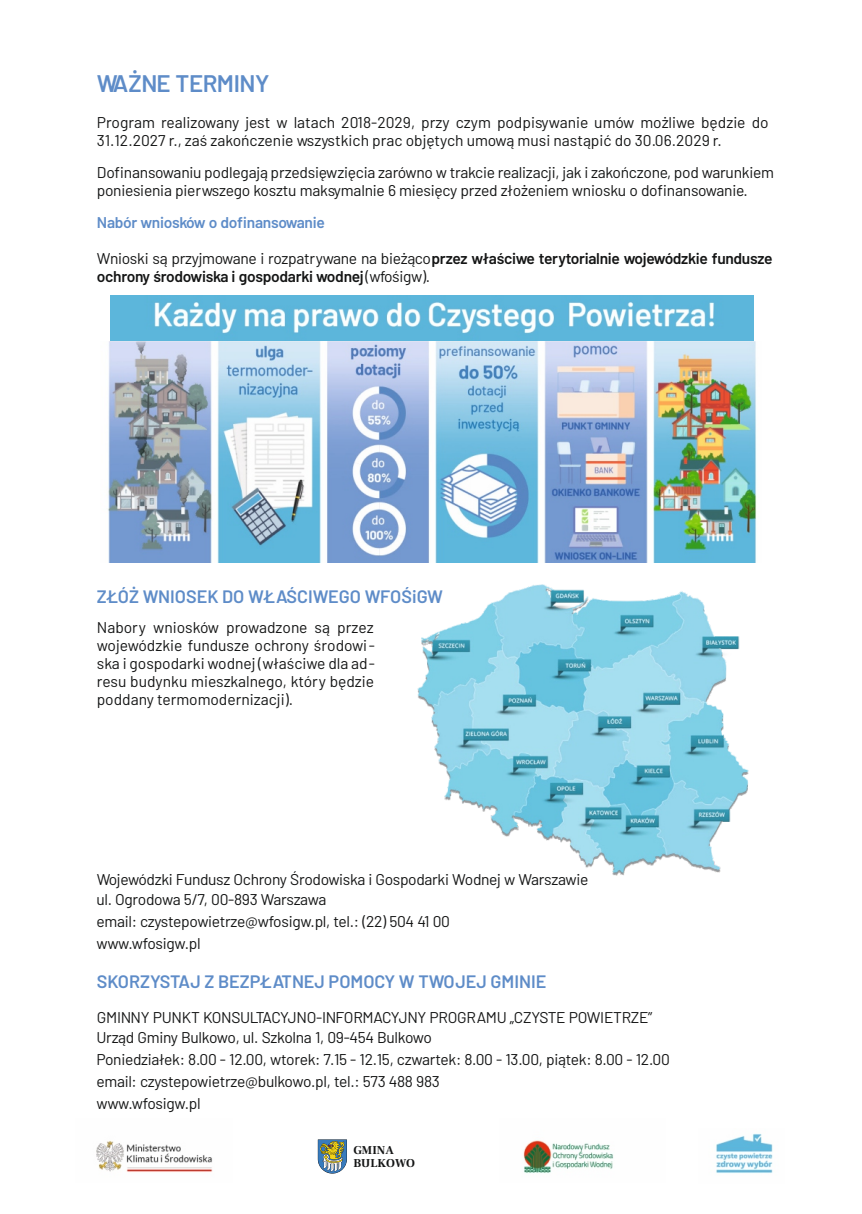
<style>
.page{position:relative;width:862px;height:1214px;background:#fff}
.page>*{position:absolute;margin:0;border:0;box-sizing:border-box;transform-origin:0 0}
.t1{font:600 24px "Barlow";letter-spacing:-.02em;color:#5e8cc8}
.t2{font:600 18px "Barlow";color:#5e8cc8}
.t3{font:15.6px/18px "Barlow";letter-spacing:-.02em;color:#141515}
.t4{font:15.6px/18px "Barlow";color:#141515}
.t5{font:600 15.6px/18px "Barlow";letter-spacing:-.02em;color:#141515}
.t6{font:600 15.6px "Barlow";letter-spacing:-.02em;color:#5e8cc8}
.t7{font:700 12px/12.4px "Frank Ruhl Libre";color:#141515}
.s1{font-weight:400}
</style>
<div class="page">
<img style="left:96px;top:1141px;width:117px;height:31px">
<img style="left:523px;top:1140px;width:91px;height:33px">
<img style="left:716px;top:1133px;width:57px;height:40px">
<img style="left:111px;top:295px;width:642px;height:46px">
<img style="left:108px;top:341px;width:649px;height:222px">
<img style="left:394px;top:562px;width:363px;height:314px">
<svg style="left:318px;top:1139px;width:29px;height:34px"></svg>
<h1 class="t1" style="left:97px;top:68px;width:174px">WAŻNE TERMINY</h1>
<p class="t4" style="left:97px;top:113px;width:673px">Program realizowany jest w latach 2018-2029, przy czym podpisywanie umów możliwe będzie do<br>31.12.2027 r., zaś zakończenie wszystkich prac objętych umową musi nastąpić do 30.06.2029 r.</p>
<p class="t3" style="left:97px;top:163px;width:679px">Dofinansowaniu podlegają przedsięwzięcia zarówno w trakcie realizacji, jak i zakończone, pod warunkiem poniesienia pierwszego kosztu maksymalnie 6 miesięcy przed złożeniem wniosku o dofinansowanie.</p>
<p class="t6" style="left:97px;top:212px;width:229px">Nabór wniosków o dofinansowanie</p>
<p class="t5" style="left:97px;top:249px;width:677px"><span class="s1">Wnioski są przyjmowane i rozpatrywane na bieżąco</span> przez właściwe terytorialnie wojewódzkie fundusze ochrony środowiska i gospodarki wodnej <span class="s1">(wfośigw).</span></p>
<p class="t2" style="left:97px;top:585px;width:348px">ZŁÓŻ WNIOSEK DO WŁAŚCIWEGO WFOŚiGW</p>
<p class="t3" style="left:97px;top:618px;width:279px;text-align:justify">Nabory wniosków prowadzone są przez wojewódzkie fundusze ochrony środowi&shy;ska i gospodarki wodnej (właściwe dla ad&shy;resu budynku mieszkalnego, który będzie poddany termomodernizacji).</p>
<p class="t3" style="left:96px;top:868px;width:493px;line-height:20px">Wojewódzki Fundusz Ochrony Środowiska i Gospodarki Wodnej w Warszawie ul. Ogrodowa 5/7, 00-893 Warszawa</p>
<p class="t3" style="left:96px;top:909px;width:355px;line-height:22px">email: czystepowietrze@wfosigw.pl, tel.: (22) 504 41 00 www.wfosigw.pl</p>
<p class="t2" style="left:97px;top:969px;width:451px">SKORZYSTAJ Z BEZPŁATNEJ POMOCY W TWOJEJ GMINIE</p>
<p class="t3" style="left:96px;top:1006px;width:557px;line-height:20px">GMINNY PUNKT KONSULTACYJNO-INFORMACYJNY PROGRAMU „CZYSTE POWIETRZE”<br>Urząd Gminy Bulkowo, ul. Szkolna 1, 09-454 Bulkowo</p>
<p class="t3" style="left:96px;top:1047px;width:575px;line-height:22px">Poniedziałek: 8.00 - 12.00, wtorek: 7.15 - 12.15, czwartek: 8.00 - 13.00, piątek: 8.00 - 12.00 email: czystepowietrze@bulkowo.pl, tel.: 573 488 983<br>www.wfosigw.pl</p>
<p class="t7" style="left:353px;top:1144px;width:63px">GMINA<br>BULKOWO</p>
</div>
